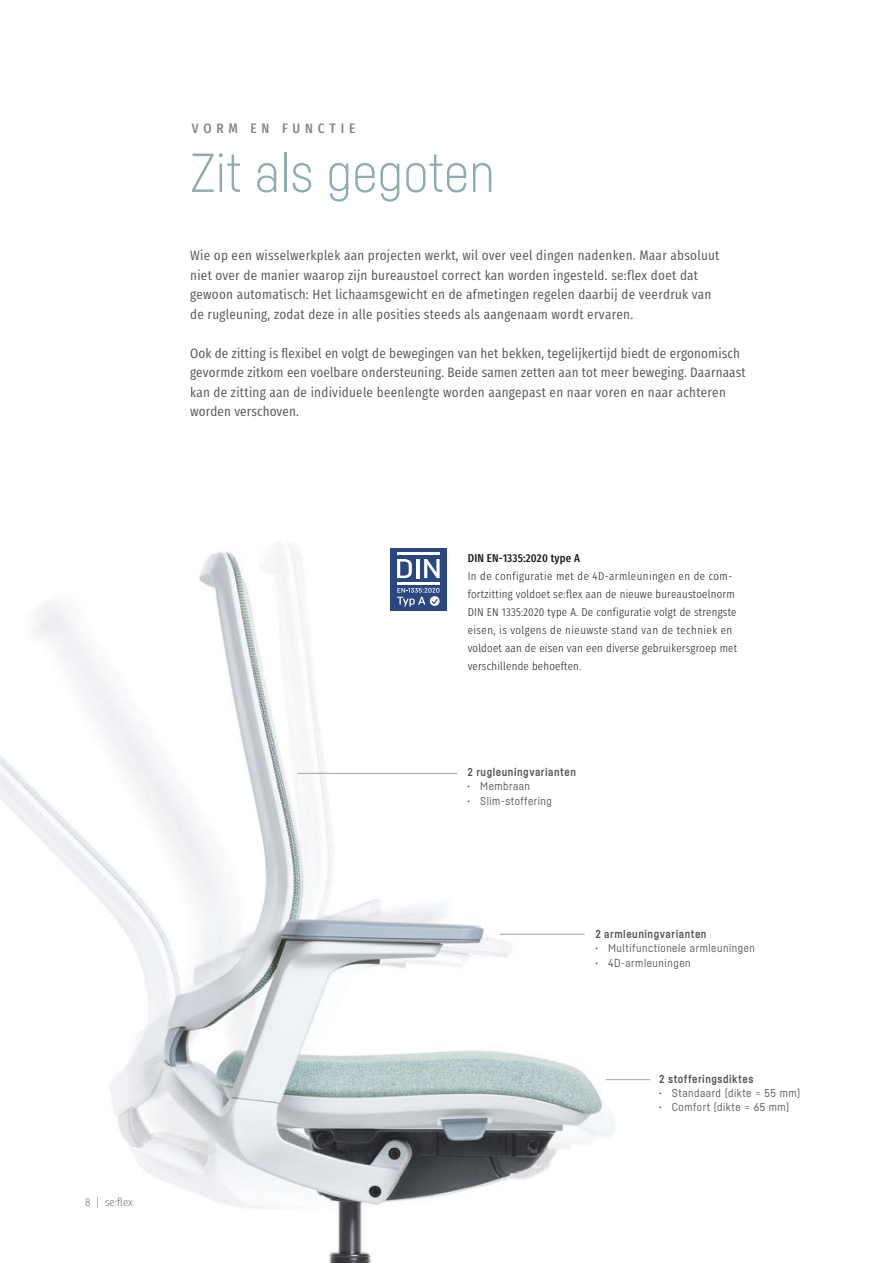
<style>
.page{position:relative;width:893px;height:1263px;background:#fff}
.page>*{position:absolute;margin:0;border:0;box-sizing:border-box;transform-origin:0 0}
.t1{font:300 54px "Sedus Sans";color:#8eadb0}
.t2{font:13.5px/19.5px "Sedus Text Condensed";letter-spacing:.02em;color:#565656}
.t3{font:700 13.5px "Sedus Text Condensed";letter-spacing:.36em;color:#878786}
.t4{font:300 11.25px/18px "Sedus Text Condensed";letter-spacing:.02em;color:#1a1a18}
.t5{font:11.25px "Sedus Sans";letter-spacing:.05em;color:#565656}
.t6{font:700 11.25px "Sedus Sans";letter-spacing:.045em;color:#565656}
.t7{font:700 11.25px "Sedus Text Condensed";letter-spacing:.015em;color:#1a1a18}
.t8{font:300 11.25px "Sedus Text Condensed";letter-spacing:-.005em;color:#6f6f6e}
</style>
<div class="page">
<img style="left:0;top:543px;width:628px;height:720px">
<hr style="left:500px;top:934px;width:85px;height:1px;background:#a4a2a5">
<hr style="left:606px;top:1079px;width:44px;height:1px;background:#a4a2a5">
<hr style="left:298px;top:773px;width:159px;height:1px;background:#a4a2a5">
<p class="t8" style="left:85px;top:1192px;width:49px">8 | se:flex</p>
<p class="t3" style="left:192px;top:116px;width:165px">VORM EN FUNCTIE</p>
<h1 class="t1" style="left:190px;top:140px;width:306px">Zit als gegoten</h1>
<p class="t2" style="left:190px;top:244px;width:531px">Wie op een wisselwerkplek aan projecten werkt, wil over veel dingen nadenken. Maar absoluut niet over de manier waarop zijn bureaustoel correct kan worden ingesteld. se:flex doet dat gewoon automatisch: Het lichaamsgewicht en de afmetingen regelen daarbij de veerdruk van de rugleuning, zodat deze in alle posities steeds als aangenaam wordt ervaren.</p>
<p class="t2" style="left:190px;top:342px;width:557px">Ook de zitting is flexibel en volgt de bewegingen van het bekken, tegelijkertijd biedt de ergonomisch gevormde zitkom een voelbare ondersteuning. Beide samen zetten aan tot meer beweging. Daarnaast kan de zitting aan de individuele beenlengte worden aangepast en naar voren en naar achteren worden verschoven.</p>
<p class="t7" style="left:468px;top:548px;width:114px">DIN EN-1335:2020 type A</p>
<p class="t4" style="left:468px;top:566px;width:271px">In de configuratie met de 4D-armleuningen en de com&shy;fortzitting voldoet se:flex aan de nieuwe bureaustoelnorm DIN EN 1335:2020 type A. De configuratie volgt de strengste eisen, is volgens de nieuwste stand van de techniek en voldoet aan de eisen van een diverse gebruikersgroep met verschillende behoeften.</p>
<p class="t6" style="left:467px;top:765px;width:110px">2 rugleuningvarianten</p>
<p class="t5" style="left:467px;top:780px;width:64px">• Membraan</p>
<p class="t5" style="left:467px;top:794px;width:86px">• Slim-stoffering</p>
<p class="t6" style="left:595px;top:927px;width:113px">2 armleuningvarianten</p>
<p class="t5" style="left:595px;top:942px;width:161px">• Multifunctionele armleuningen</p>
<p class="t5" style="left:595px;top:956px;width:97px">• 4D-armleuningen</p>
<p class="t6" style="left:659px;top:1072px;width:96px">2 stofferingsdiktes</p>
<p class="t5" style="left:659px;top:1086px;width:143px">• Standaard (dikte = 55 mm)</p>
<p class="t5" style="left:659px;top:1100px;width:132px">• Comfort (dikte = 65 mm)</p>
</div>
